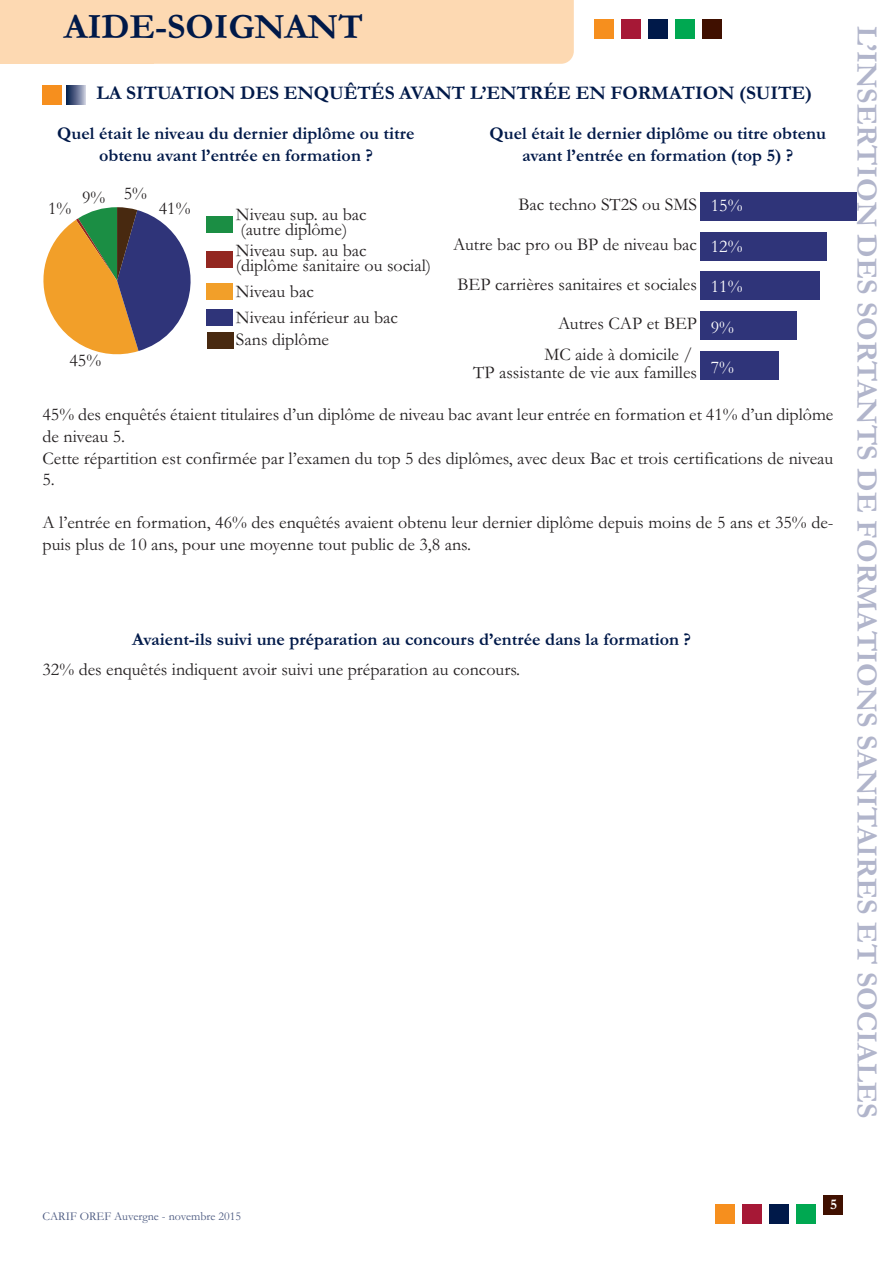
<style>
.page{position:relative;width:893px;height:1263px;background:#fff}
.page>*{position:absolute;margin:0;border:0;box-sizing:border-box;transform-origin:0 0}
.t1{font:700 36px "Garamond";color:#001949}
.t2{font:700 30px "Garamond";color:#b1b5cb}
.t3{font:700 19.5px "Garamond";letter-spacing:-.005em;color:#001949}
.t4{font:18px/21.6px "Garamond";color:#231f20}
.t5{font:700 18px/21.6px "Garamond";color:#001949;text-align:center}
.t6{font:18px "Garamond";color:#fff}
.t7{font:700 15px "Garamond";color:#fff}
.t8{font:12px "Garamond";color:#4b5980}
.s1{color:#fff}
</style>
<div class="page">
<div style="left:154px;top:0;width:420px;height:64px;background:#fdd9b2"></div>
<div style="left:0;top:0;width:154px;height:64px;background:#fdd9b2"></div>
<div style="left:715px;top:1204px;width:19px;height:19px;background:#f68f1e"></div>
<div style="left:742px;top:1204px;width:19px;height:19px;background:#a61836"></div>
<div style="left:769px;top:1204px;width:19px;height:19px;background:#001949"></div>
<div style="left:796px;top:1204px;width:19px;height:19px;background:#00a851"></div>
<div style="left:823px;top:1195px;width:19px;height:19px;background:#401000"></div>
<div style="left:594px;top:20px;width:19px;height:19px;background:#f68f1e"></div>
<div style="left:621px;top:20px;width:19px;height:19px;background:#a61836"></div>
<div style="left:648px;top:20px;width:19px;height:19px;background:#001949"></div>
<div style="left:675px;top:20px;width:19px;height:19px;background:#00a851"></div>
<div style="left:702px;top:20px;width:20px;height:19px;background:#401000"></div>
<div style="left:207px;top:332px;width:26px;height:16px;background:#482910"></div>
<div style="left:207px;top:216px;width:26px;height:17px;background:#1b8e44"></div>
<div style="left:207px;top:251px;width:26px;height:17px;background:#932721"></div>
<div style="left:207px;top:284px;width:26px;height:16px;background:#f29f29"></div>
<div style="left:207px;top:309px;width:26px;height:17px;background:#2f3479"></div>
<svg style="left:43px;top:207px;width:148px;height:148px"></svg>
<div style="left:700px;top:192px;width:156px;height:29px;background:#2f3479"></div>
<div style="left:700px;top:232px;width:127px;height:29px;background:#2f3479"></div>
<div style="left:700px;top:272px;width:120px;height:28px;background:#2f3479"></div>
<div style="left:700px;top:311px;width:96px;height:29px;background:#2f3479"></div>
<div style="left:700px;top:351px;width:79px;height:28px;background:#2f3479"></div>
<div style="left:43px;top:85px;width:19px;height:19px;background:#f68f1e"></div>
<div style="left:66px;top:85px;width:20px;height:19px;background:linear-gradient(to right,#001444,#bbbdd2)"></div>
<h1 class="t1" style="left:64px;top:5px;width:301px">AIDE-SOIGNANT</h1>
<p class="t3" style="left:97px;top:81px;width:717px">LA SITUATION DES ENQUÊTÉS AVANT L’ENTRÉE EN FORMATION (SUITE)</p>
<p class="t5" style="left:490px;top:122px;width:338px">Quel était le dernier diplôme ou titre obtenu avant l’entrée en formation (top 5) ?</p>
<p class="t5" style="left:57px;top:122px;width:359px">Quel était le niveau du dernier diplôme ou titre obtenu avant l’entrée en formation ?</p>
<p class="t4" style="left:124px;top:182px;width:25px">5%</p>
<p class="t4" style="left:82px;top:186px;width:25px">9%</p>
<p class="t4" style="left:519px;top:194px;width:225px">Bac techno ST2S ou SMS <span class="s1">15%</span></p>
<p class="t6" style="left:711px;top:234px;width:33px">12%</p>
<p class="t6" style="left:711px;top:274px;width:33px">11%</p>
<p class="t6" style="left:711px;top:315px;width:25px">9%</p>
<p class="t6" style="left:711px;top:355px;width:25px">7%</p>
<p class="t4" style="left:43px;top:403px;width:792px">45% des enquêtés étaient titulaires d’un diplôme de niveau bac avant leur entrée en formation et 41% d’un diplôme de niveau 5.<br>Cette répartition est confirmée par l’examen du top 5 des diplômes, avec deux Bac et trois certifications de niveau 5.</p>
<p class="t4" style="left:43px;top:511px;width:792px">A l’entrée en formation, 46% des enquêtés avaient obtenu leur dernier diplôme depuis moins de 5 ans et 35% de&shy;puis plus de 10 ans, pour une moyenne tout public de 3,8 ans.</p>
<p class="t4" style="left:48px;top:197px;width:25px">1%</p>
<p class="t4" style="left:159px;top:197px;width:33px">41%</p>
<p class="t4" style="left:236px;top:206px;width:132px;line-height:15px">Niveau sup. au bac (autre diplôme)</p>
<p class="t4" style="left:236px;top:242px;width:197px;line-height:15px">Niveau sup. au bac (diplôme sanitaire ou social)</p>
<p class="t4" style="left:236px;top:279px;width:164px;line-height:25.2px">Niveau bac<br>Niveau inférieur au bac</p>
<p class="t4" style="left:236px;top:328px;width:95px">Sans diplôme</p>
<p class="t4" style="left:453px;top:233px;width:245px">Autre bac pro ou BP de niveau bac</p>
<p class="t4" style="left:457px;top:273px;width:241px">BEP carrières sanitaires et sociales</p>
<p class="t4" style="left:558px;top:312px;width:140px">Autres CAP et BEP</p>
<p class="t4" style="left:473px;top:345px;width:225px;line-height:18px;text-align:right">MC aide à domicile /<br>TP assistante de vie aux familles</p>
<p class="t4" style="left:69px;top:349px;width:33px">45%</p>
<p class="t5" style="left:132px;top:628px;width:561px">Avaient-ils suivi une préparation au concours d’entrée dans la formation ?</p>
<p class="t4" style="left:43px;top:658px;width:479px">32% des enquêtés indiquent avoir suivi une préparation au concours.</p>
<h2 class="t2" style="left:885px;top:26px;width:1094px;rotate:90deg">L’INSERTION DES SORTANTS DE FORMATIONS SANITAIRES ET SOCIALES</h2>
<p class="t8" style="left:43px;top:1208px;width:200px">CARIF OREF Auvergne - novembre 2015</p>
<p class="t7" style="left:830px;top:1195px;width:9px">5</p>
</div>
